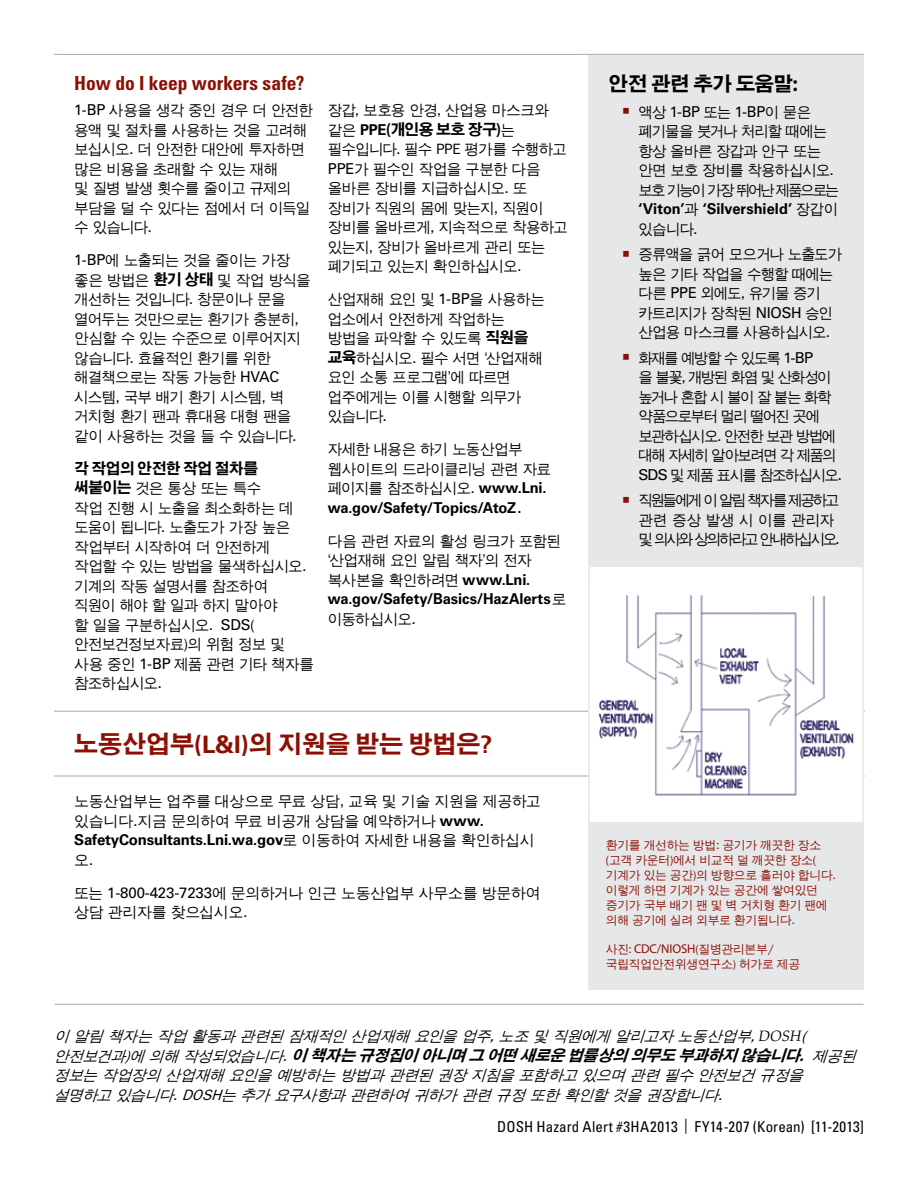
<style>
.page{position:relative;width:918px;height:1188px;background:#fff}
.page>*{position:absolute;margin:0;border:0;box-sizing:border-box;transform-origin:0 0}
.t1{font:700 24px "Adobe Gothic Std";color:#8b0f04}
.t2{font:700 condensed 19.5px "Univers LT Std";color:#8b0f04}
.t3{font:700 19.5px "Adobe Gothic Std";letter-spacing:-.03em;color:#000}
.t4{font:15px/19.5px "Un Dotum";letter-spacing:-.065em;color:#000}
.t5{font:italic 15px/19.5px "Un Dotum";color:#000}
.t6{font:15px/19.6px "Un Dotum";letter-spacing:-.02em;color:#000}
.t7{font:15px/19.5px "Un Dotum";letter-spacing:-.11em;color:#000}
.t8{font:condensed 15px "Univers LT Std";letter-spacing:.01em;color:#000}
.t9{font:15px/19.5px "Un Dotum";letter-spacing:-.155em;color:#000}
.t10{font:12px/15px "Un Dotum";letter-spacing:-.03em;color:#8b0f04}
.s1{font-family:"Univers LT Std"}
.s2{font-family:"Adobe Gothic Std";font-weight:700}
.s3{font-family:"Univers LT Std";font-weight:700}
.s4{font-family:"Myriad Pro";font-size:12.75px}
.s5{font-family:"Palatino LT Std"}
</style>
<div class="page">
<hr style="left:54px;top:54px;width:810px;height:1px;background:#a7a9ac">
<hr style="left:54px;top:1004px;width:810px;height:1px;background:#a7a9ac">
<hr style="left:54px;top:711px;width:811px;height:1px;background:#a7a9ac">
<hr style="left:54px;top:776px;width:811px;height:1px;background:#a7a9ac">
<div style="left:588px;top:55px;width:276px;height:925px;background:#e6e7e8"></div>
<div style="left:589px;top:824px;width:275px;height:166px;background:#e6e7e8"></div>
<div style="left:589px;top:566px;width:274px;height:257px;background:#fff"></div>
<img style="left:598px;top:595px;width:256px;height:201px">
<div style="left:588px;top:566px;width:276px;height:258px;border:2px solid #e6e7e8"></div>
<h3 class="t2" style="left:74px;top:71px;width:232px">How do I keep workers safe?</h3>
<p class="t4" style="left:74px;top:100px;width:240px"><span class="s1">1-BP</span> 사용을 생각 중인 경우 더 안전한 용액 및 절차를 사용하는 것을 고려해 보십시오. 더 안전한 대안에 투자하면 많은 비용을 초래할 수 있는 재해<br>및 질병 발생 횟수를 줄이고 규제의 부담을 덜 수 있다는 점에서 더 이득일 수 있습니다.</p>
<p class="t4" style="left:74px;top:250px;width:238px"><span class="s1">1-BP</span> 에 노출되는 것을 줄이는 가장 좋은 방법은 <span class="s2">환기 상태</span> 및 작업 방식을 개선하는 것입니다. 창문이나 문을 열어두는 것만으로는 환기가 충분히, 안심할 수 있는 수준으로 이루어지지 않습니다. 효율적인 환기를 위한 해결책으로는 작동 가능한 <span class="s1">HVAC </span>시스템, 국부 배기 환기 시스템, 벽 거치형 환기 팬과 휴대용 대형 팬을 같이 사용하는 것을 들 수 있습니다.</p>
<p class="t4" style="left:74px;top:458px;width:242px"><span class="s2">각 작업의 안전한 작업 절차를 써붙이는</span> 것은 통상 또는 특수<br>작업 진행 시 노출을 최소화하는 데 도움이 됩니다. 노출도가 가장 높은 작업부터 시작하여 더 안전하게 작업할 수 있는 방법을 물색하십시오. 기계의 작동 설명서를 참조하여<br>직원이 해야 할 일과 하지 말아야<br>할 일을 구분하십시오. <span class="s1">SDS</span>( 안전보건정보자료)의 위험 정보 및 사용 중인 <span class="s1">1-BP</span> 제품 관련 기타 책자를 참조하십시오<span class="s1">.</span></p>
<p class="t4" style="left:328px;top:100px;width:242px">장갑, 보호용 안경, 산업용 마스크와 같은 <span class="s3">PPE</span> <span class="s2">(개인용 보호 장구)</span>는 필수입니다. 필수 PPE 평가를 수행하고<br><span class="s1">PPE</span> 가 필수인 작업을 구분한 다음 올바른 장비를 지급하십시오. 또 장비가 직원의 몸에 맞는지, 직원이 장비를 올바르게, 지속적으로 착용하고 있는지, 장비가 올바르게 관리 또는 폐기되고 있는지 확인하십시오.</p>
<p class="t4" style="left:328px;top:289px;width:219px">산업재해 요인 및 <span class="s1">1-BP</span> 을 사용하는 업소에서 안전하게 작업하는 방법을 파악할 수 있도록 <span class="s2">직원을 교육</span>하십시오. 필수 서면 ‘산업재해 요인 소통 프로그램’에 따르면 업주에게는 이를 시행할 의무가 있습니다.</p>
<p class="t4" style="left:328px;top:439px;width:225px">자세한 내용은 하기 노동산업부 웹사이트의 드라이클리닝 관련 자료 페이지를 참조하십시오. <span class="s3">www.Lni. wa.gov/Safety/Topics/AtoZ.</span></p>
<p class="t4" style="left:328px;top:530px;width:240px">다음 관련 자료의 활성 링크가 포함된 ‘산업재해 요인 알림 책자’의 전자 복사본을 확인하려면 <span class="s3">www.Lni. wa.gov/Safety/Basics/HazAlerts</span> 로 이동하십시오.</p>
<p class="t1" style="left:74px;top:730px;width:420px">노동산업부<span class="s1">(L&amp;I)</span>의 지원을 받는 방법은<span class="s1">?</span></p>
<p class="t6" style="left:74px;top:791px;width:468px">노동산업부는 업주를 대상으로 무료 상담, 교육 및 기술 지원을 제공하고 있습니다.지금 문의하여 무료 비공개 상담을 예약하거나 <span class="s3">www.<br>SafetyConsultants.Lni.wa.gov</span> 로 이동하여 자세한 내용을 확인하십시 오.</p>
<p class="t6" style="left:74px;top:883px;width:468px">또는 <span class="s1">1-800-423-7233</span> 에 문의하거나 인근 노동산업부 사무소를 방문하여 상담 관리자를 찾으십시오.</p>
<p class="t3" style="left:608px;top:72px;width:191px">안전 관련 추가 도움말:</p>
<p class="t4" style="left:638px;top:101px;width:202px">액상 <span class="s1">1-BP</span> 또는 <span class="s1">1-BP</span> 이 묻은 폐기물을 붓거나 처리할 때에는 항상 올바른 장갑과 안구 또는 안면 보호 장비를 착용하십시오. 보호 기능이 가장 뛰어난 제품으로는 <span class="s3">‘Viton’</span> 과 <span class="s3">‘Silvershield’</span> 장갑이 있습니다.</p>
<p class="t4" style="left:638px;top:244px;width:206px">증류액을 긁어 모으거나 노출도가 높은 기타 작업을 수행할 때에는 다른 <span class="s1">PPE</span> 외에도, 유기물 증기 카트리지가 장착된 <span class="s1">NIOSH</span> 승인 산업용 마스크를 사용하십시오.</p>
<p class="t7" style="left:638px;top:347px;width:205px">화재를 예방할 수 있도록 <span class="s1">1-BP<br></span>을 불꽃, 개방된 화염 및 산화성이 높거나 혼합 시 불이 잘 붙는 화학 약품으로부터 멀리 떨어진 곳에 보관하십시오. 안전한 보관 방법에 대해 자세히 알아보려면 각 제품의<br><span class="s1">SDS</span> 및 제품 표시를 참조하십시오<span class="s1">.</span></p>
<p class="t9" style="left:638px;top:490px;width:203px">직원들에게 이 알림 책자를 제공하고 관련 증상 발생 시 이를 관리자 및 의사와 상의하라고 안내하십시오<span class="s1">.</span></p>
<p class="t10" style="left:606px;top:837px;width:232px">환기를 개선하는 방법: 공기가 깨끗한 장소 (고객 카운터)에서 비교적 덜 깨끗한 장소( 기계가 있는 공간)의 방향으로 흘러야 합니다. 이렇게 하면 기계가 있는 공간에 쌓여있던 증기가 국부 배기 팬 및 벽 거치형 환기 팬에 의해 공기에 실려 외부로 환기됩니다.</p>
<p class="t10" style="left:606px;top:941px;width:196px">사진<span class="s4">: CDC/NIOSH</span>(질병관리본부/ 국립직업안전위생연구소) 허가로 제공</p>
<p class="t5" style="left:54px;top:1026px;width:810px">이 알림 책자는 작업 활동과 관련된 잠재적인 산업재해 요인을 업주,노조 및 직원에게 알리고자 노동산업부, <span class="s5">D O S H</span> ( 안전보건과)에 의해 작성되었습니다.<span class="s2">이 책자는 규정집이 아니며 그 어떤 새로운 법률상의 의무도 부과하지 않습니다.</span> 제공된 정보는 작업장의 산업재해 요인을 예방하는 방법과 관련된 권장 지침을 포함하고 있으며 관련 필수 안전보건 규정을 설명하고 있습니다.DOSH는 추가 요구사항과 관련하여 귀하가 관련 규정 또한 확인할 것을 권장합니다.</p>
<p class="t8" style="left:497px;top:1117px;width:368px">DOSH Hazard Alert #3HA2013 | FY14-207 (Korean) [11-2013]</p>
</div>
